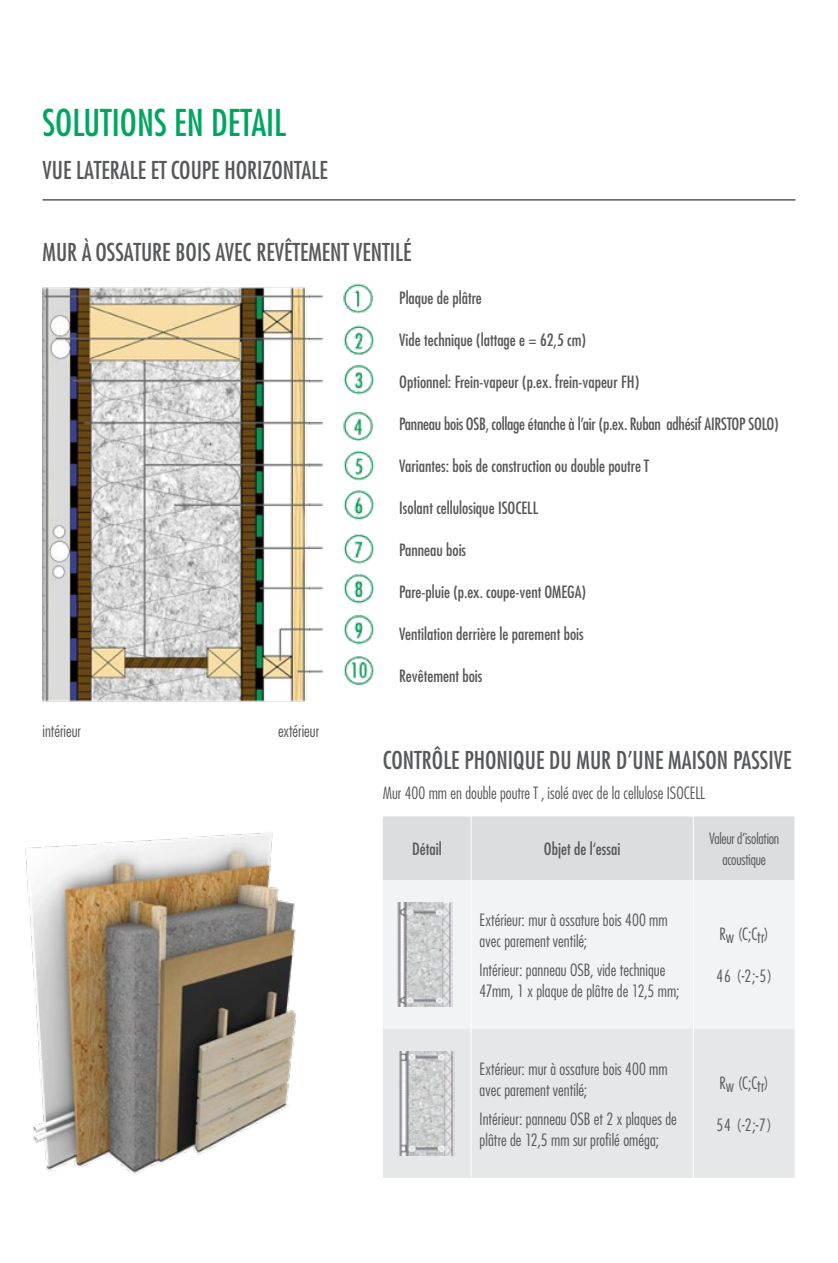
<style>
.page{position:relative;width:838px;height:1263px;background:#fff}
.page>*{position:absolute;margin:0;border:0;box-sizing:border-box;transform-origin:0 0}
.t1{font:500 condensed 36px "Futura LT Pro";color:#00a660}
.t2{font:500 condensed 24px "Futura LT Pro";color:#57585a}
.t3{font:300 condensed 16.5px/21px "Futura LT Pro";color:#57585a}
.t4{font:500 condensed 16.5px "Futura LT Pro";color:#57585a}
.t5{font:300 condensed 15px/21px "Futura LT Pro";letter-spacing:-.015em;color:#57585a;text-align:center}
</style>
<div class="page">
<img style="left:25px;top:832px;width:272px;height:343px">
<hr style="left:43px;top:199px;width:752px;height:2px;background:#57585a">
<img style="left:43px;top:283px;width:332px;height:419px">
<div style="left:383px;top:816px;width:411px;height:64px;background:#dcdddf"></div>
<div style="left:383px;top:880px;width:411px;height:149px;background:#f2f3f4"></div>
<div style="left:383px;top:1029px;width:411px;height:149px;background:#e6e7e9"></div>
<hr style="left:470px;top:816px;width:1px;height:64px;background:#fff">
<hr style="left:693px;top:816px;width:1px;height:64px;background:#fff">
<hr style="left:470px;top:880px;width:1px;height:149px;background:#fff">
<hr style="left:693px;top:880px;width:1px;height:149px;background:#fff">
<hr style="left:470px;top:1029px;width:1px;height:149px;background:#fff">
<hr style="left:693px;top:1029px;width:1px;height:149px;background:#fff">
<img style="left:397px;top:902px;width:55px;height:105px">
<img style="left:399px;top:1051px;width:55px;height:104px">
<h1 class="t1" style="left:43px;top:98px;width:245px">SOLUTIONS EN DETAIL</h1>
<h2 class="t2" style="left:43px;top:153px;width:287px">VUE LATERALE ET COUPE HORIZONTALE</h2>
<h2 class="t2" style="left:43px;top:235px;width:370px">MUR À OSSATURE BOIS AVEC REVÊTEMENT VENTILÉ</h2>
<p class="t3" style="left:43px;top:720px;width:40px">intérieur</p>
<p class="t3" style="left:278px;top:721px;width:42px">extérieur</p>
<p class="t4" style="left:399px;top:286px;width:84px">Plaque de plâtre</p>
<p class="t4" style="left:399px;top:328px;width:188px">Vide technique (lattage e = 62,5 cm)</p>
<p class="t4" style="left:399px;top:370px;width:241px">Optionnel: Frein-vapeur (p.ex. frein-vapeur FH)</p>
<p class="t4" style="left:399px;top:412px;width:381px">Panneau bois OSB, collage étanche à l’air (p.ex. Ruban adhésif AIRSTOP SOLO)</p>
<p class="t4" style="left:399px;top:454px;width:251px">Variantes: bois de construction ou double poutre T</p>
<p class="t4" style="left:399px;top:496px;width:140px">Isolant cellulosique ISOCELL</p>
<p class="t4" style="left:399px;top:538px;width:68px">Panneau bois</p>
<p class="t4" style="left:399px;top:580px;width:188px">Pare-pluie (p.ex. coupe-vent OMEGA)</p>
<p class="t4" style="left:399px;top:622px;width:186px">Ventilation derrière le parement bois</p>
<p class="t4" style="left:399px;top:664px;width:85px">Revêtement bois</p>
<h2 class="t2" style="left:383px;top:744px;width:410px">CONTRÔLE PHONIQUE DU MUR D’UNE MAISON PASSIVE</h2>
<p class="t3" style="left:383px;top:782px;width:324px">Mur 400 mm en double poutre T , isolé avec de la cellulose ISOCELL</p>
<p class="t4" style="left:412px;top:838px;width:31px">Détail</p>
<p class="t4" style="left:544px;top:838px;width:78px">Objet de l‘essai</p>
<p class="t5" style="left:709px;top:828px;width:72px">Valeur d’isolation acoustique</p>
<p class="t3" style="left:479px;top:909px;width:190px">Extérieur: mur à ossature bois 400 mm avec parement ventilé;</p>
<p class="t3" style="left:479px;top:959px;width:201px">Intérieur: panneau OSB, vide technique<br>47mm, 1 x plaque de plâtre de 12,5 mm;</p>
<p class="t3" style="left:479px;top:1058px;width:190px">Extérieur: mur à ossature bois 400 mm avec parement ventilé;</p>
<p class="t3" style="left:479px;top:1108px;width:199px">Intérieur: panneau OSB et 2 x plaques de plâtre de 12,5 mm sur profilé oméga;</p>
<p class="t3" style="left:719px;top:924px;width:51px">Rw (C;Ctr)</p>
<p class="t3" style="left:716px;top:966px;width:57px">46 (-2;-5)</p>
<p class="t3" style="left:719px;top:1073px;width:51px">Rw (C;Ctr)</p>
<p class="t3" style="left:716px;top:1115px;width:57px">54 (-2;-7)</p>
</div>
